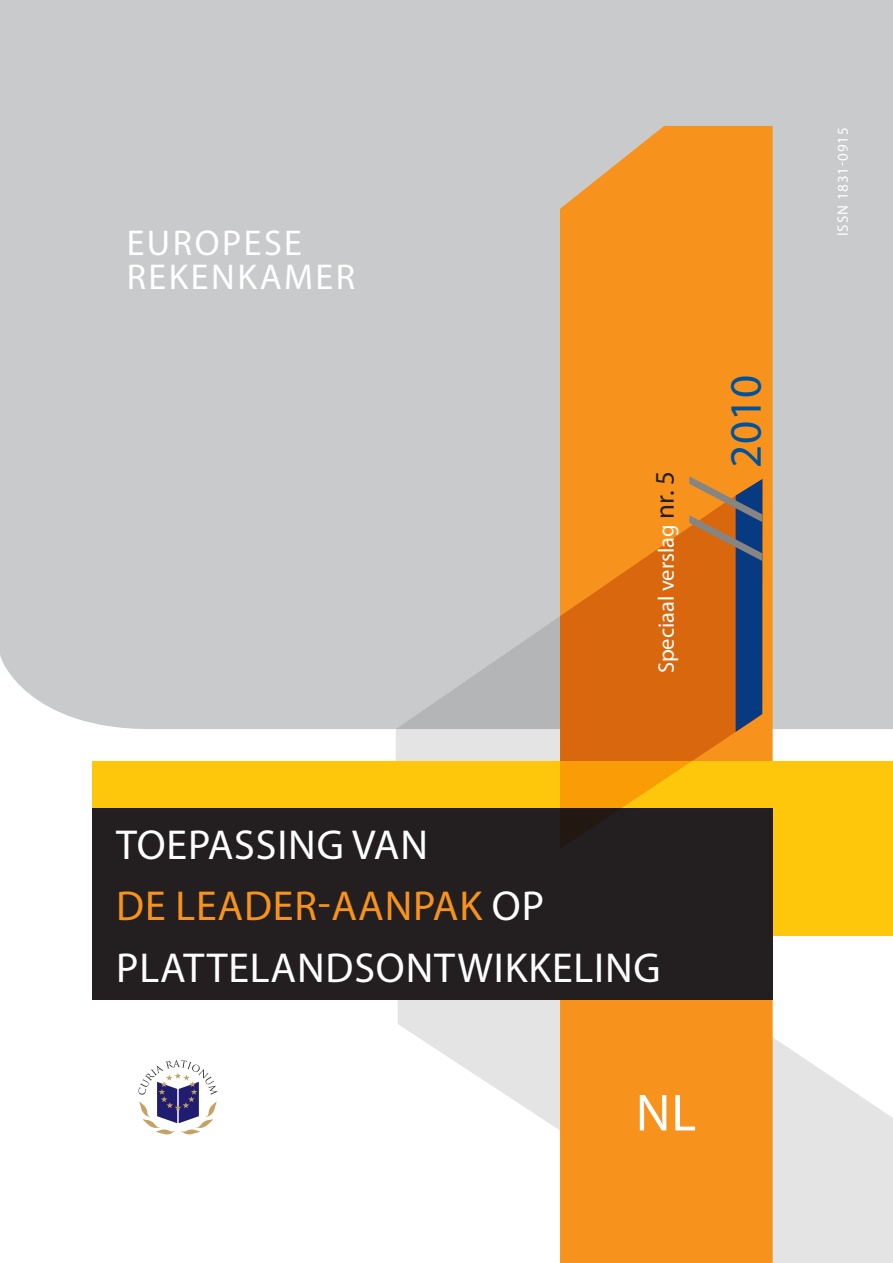
<style>
.page{position:relative;width:893px;height:1263px;background:#fff}
.page>*{position:absolute;margin:0;border:0;box-sizing:border-box;transform-origin:0 0}
.t1{font:52.5px "Myriad Pro";color:#fff}
.t2{font:45px "Myriad Pro";color:#01519b}
.t3{font:42px "Myriad Pro";color:#fff}
.t4{font:42px "Myriad Pro";color:#f7931d}
.t5{font:36px/34px "Myriad Pro";letter-spacing:.07em;color:#fff}
.t6{font:22.5px "Myriad Pro";color:#fff}
.t7{font:15px "Myriad Pro";letter-spacing:.05em;color:#fff}
.s1{font-size:27px;color:#231f20}
</style>
<div class="page">
<div style="left:0;top:0;width:893px;height:729px;background:#c9cacc"></div>
<svg style="left:397px;top:935px;width:496px;height:328px"></svg>
<div style="left:560px;top:126px;width:213px;height:1137px;background:#f7931d"></div>
<svg style="left:396px;top:479px;width:164px;height:282px;fill:#c9cacc"></svg>
<div style="left:92px;top:761px;width:801px;height:174px;background:#fec70c"></div>
<div style="left:92px;top:808px;width:681px;height:191px;background:#231f20"></div>
<svg style="left:560px;top:479px;width:202px;height:370px"></svg>
<svg style="left:138px;top:1060px;width:80px;height:75px"></svg>
<svg style="left:689px;top:476px;width:73px;height:256px"></svg>
<p class="t5" style="left:127px;top:225px;width:230px">EUROPESE<br>REKENKAMER</p>
<p class="t6" style="left:652px;top:673px;width:204px;rotate:-90deg">SPECIAAL VERSLAG <span class="s1">NR. 5</span></p>
<p class="t2" style="left:718px;top:467px;width:94px;rotate:-90deg">2010</p>
<p class="t3" style="left:116px;top:819px;width:44px">TOEPASSIN</p>
<p class="t3" style="left:317px;top:819px;width:84px">G VAN</p>
<p class="t4" style="left:116px;top:880px;width:242px">DE LEADER-AANPAK</p>
<p class="t3" style="left:492px;top:880px;width:26px">OP</p>
<p class="t3" style="left:116px;top:942px;width:24px">PLATTELAN</p>
<p class="t3" style="left:326px;top:942px;width:55px">DSONT</p>
<p class="t3" style="left:458px;top:942px;width:57px">WIKKELIN</p>
<p class="t3" style="left:634px;top:942px;width:29px">G</p>
<p class="t1" style="left:636px;top:1080px;width:62px">NL</p>
<p class="t7" style="left:833px;top:236px;width:110px;rotate:-90deg">ISSN 1831-0915</p>
</div>
